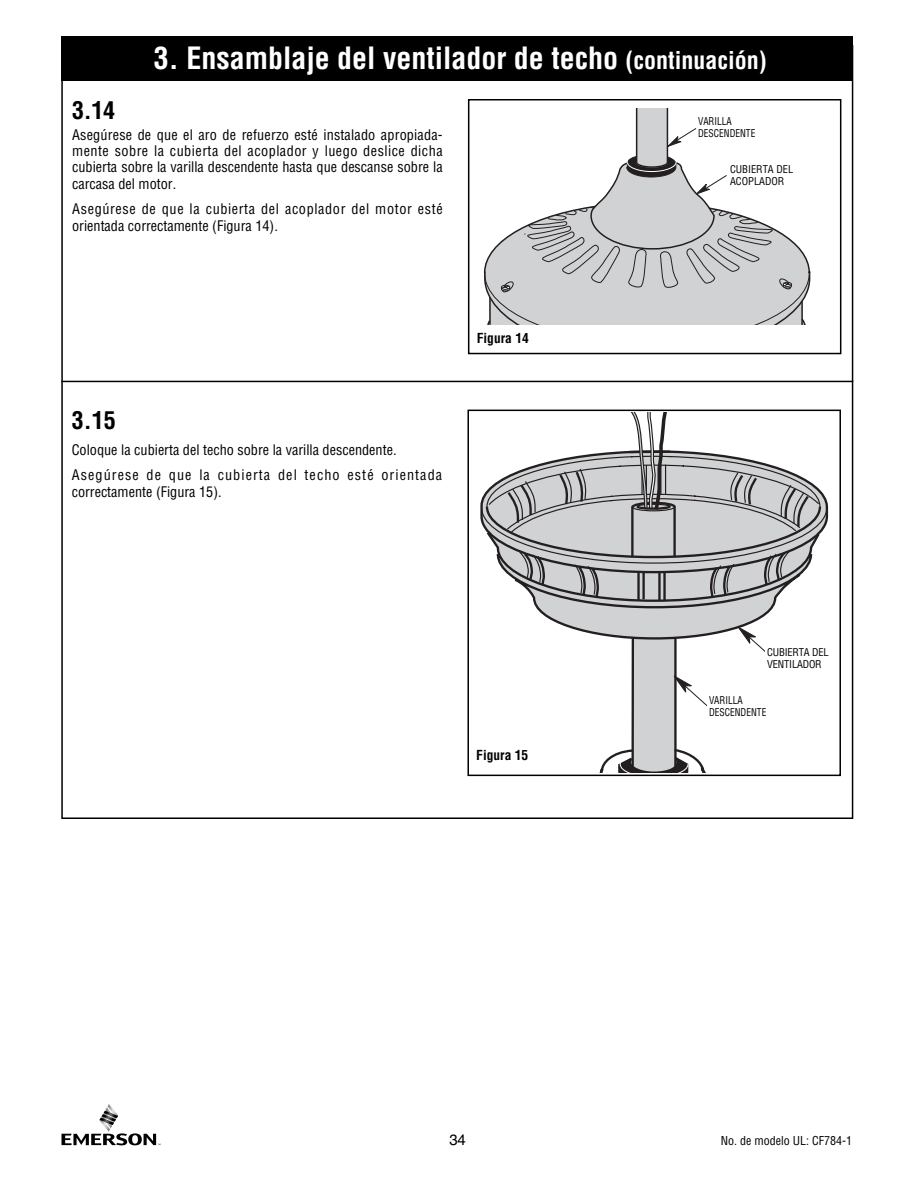
<style>
.page{position:relative;width:918px;height:1188px;background:#fff}
.page>*{position:absolute;margin:0;border:0;box-sizing:border-box;transform-origin:0 0}
.t1{font:700 condensed 30px "Helvetica";color:#fff}
.t2{font:700 condensed 24px "Helvetica";color:#000}
.t3{font:15px "Helvetica";color:#000}
.t4{font:condensed 14.25px/16.5px "Helvetica";color:#000;text-align:justify}
.t5{font:condensed 14.25px/16.5px "Helvetica";letter-spacing:.045em;color:#000}
.t6{font:condensed 13.5px/13.5px "Helvetica";color:#231f20}
.t7{font:700 condensed 13.5px "Helvetica";color:#000}
.t8{font:condensed 12px "Helvetica";color:#000}
.t9{font:condensed 10.5px/12px "Helvetica";color:#000}
.t10{font:condensed 10.5px/12px "Helvetica";color:#000;scale:.9 1}
.s1{font-size:24px}
</style>
<div class="page">
<img style="left:108px;top:1104px;width:7px;height:7px">
<img style="left:103px;top:1125px;width:7px;height:7px">
<svg style="left:99px;top:1111px;width:19px;height:14px"></svg>
<svg style="left:62px;top:1133px;width:99px;height:12px"></svg>
<div style="left:61px;top:36px;width:792px;height:45px;background:#000"></div>
<svg style="left:483px;top:108px;width:328px;height:216px"></svg>
<div style="left:468px;top:99px;width:373px;height:255px;border:2px solid #000"></div>
<div style="left:470px;top:329px;width:64px;height:20px;background:#fff"></div>
<svg style="left:480px;top:413px;width:348px;height:359px"></svg>
<div style="left:467px;top:410px;width:374px;height:366px;border:2px solid #000"></div>
<div style="left:470px;top:746px;width:64px;height:21px;background:#fff"></div>
<hr style="left:61px;top:381px;width:792px;height:1px;background:#000">
<div style="left:729px;top:163px;width:108px;height:29px;background:#fff"></div>
<div style="left:697px;top:115px;width:91px;height:32px;background:#fff"></div>
<div style="left:708px;top:695px;width:91px;height:31px;background:#fff"></div>
<div style="left:766px;top:647px;width:71px;height:39px;background:#fff"></div>
<h1 class="t1" style="left:154px;top:41px;width:614px">3. Ensamblaje del ventilador de techo <span class="s1">(continuación)</span></h1>
<h2 class="t2" style="left:72px;top:96px;width:44px">3.14</h2>
<p class="t4" style="left:72px;top:126px;width:372px">Asegúrese de que el aro de refuerzo esté instalado apropiada&shy;mente sobre la cubierta del acoplador y luego deslice dicha cubierta sobre la varilla descendente hasta que descanse sobre la carcasa del motor.</p>
<p class="t5" style="left:72px;top:201px;width:372px">Asegúrese de que la cubierta del acoplador del motor esté orientada correctamente (Figura 14).</p>
<h2 class="t2" style="left:72px;top:407px;width:45px">3.15</h2>
<p class="t4" style="left:72px;top:437px;width:372px;line-height:25.5px">Coloque la cubierta del techo sobre la varilla descendente.<br>Asegúrese de que la cubierta del techo esté orientada</p>
<p class="t4" style="left:72px;top:483px;width:151px">correctamente (Figura 15).</p>
<p class="t7" style="left:477px;top:330px;width:54px">Figura 14</p>
<p class="t7" style="left:476px;top:748px;width:54px">Figura 15</p>
<p class="t10" style="left:698px;top:115px;width:65px">VARILLA<br>DESCENDENTE</p>
<p class="t6" style="left:699px;top:122px;width:62px">DOWNROD</p>
<p class="t6" style="left:729px;top:169px;width:102px">COUPLING COVER</p>
<p class="t9" style="left:730px;top:163px;width:65px">CUBIERTA DEL<br>ACOPLADOR</p>
<p class="t9" style="left:767px;top:647px;width:63px">CUBIERTA DEL<br>VENTILADOR</p>
<p class="t6" style="left:772px;top:648px;width:47px">CEILING<br>COVER</p>
<p class="t10" style="left:709px;top:694px;width:65px">VARILLA<br>DESCENDENTE</p>
<p class="t6" style="left:710px;top:700px;width:62px">DOWNROD</p>
<p class="t3" style="left:449px;top:1131px;width:18px">34</p>
<p class="t8" style="left:721px;top:1133px;width:133px">No. de modelo UL: CF784-1</p>
</div>
